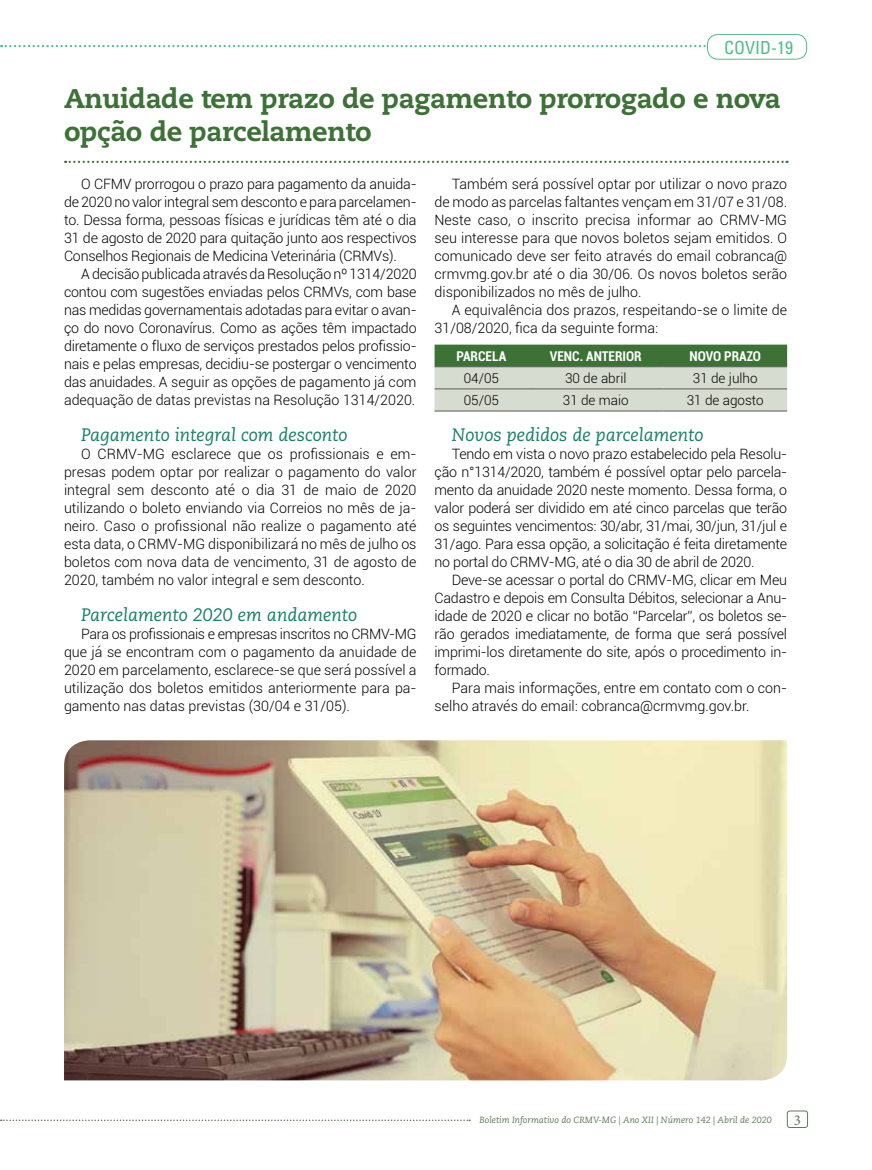
<style>
.page{position:relative;width:872px;height:1170px;background:#fff}
.page>*{position:absolute;margin:0;border:0;box-sizing:border-box;transform-origin:0 0}
.t1{font:800 27px/33px "Caecilia";letter-spacing:-.015em;color:#3d7237}
.t2{font:italic 18px "Caecilia LT Std";color:#188064}
.t3{font:condensed 18px "Univers";color:#52bd8b}
.t4{font:15px "Minion Pro";color:#5f7c56}
.t5{font:300 14.25px/18px "Roboto";color:#000;text-align:justify}
.t6{font:300 13.5px "Roboto";color:#000}
.t7{font:700 condensed 13.5px "Roboto";color:#fff}
.t8{font:italic 9px "Caecilia LT Std";color:#5f7c56}
</style>
<div class="page">
<svg style="left:1px;top:45px;width:705px;height:2px"></svg>
<div style="left:707px;top:34px;width:100px;height:26px;border:1px solid #52bd8b;border-radius:10px"></div>
<div style="left:787px;top:1110px;width:21px;height:17px;border:1px solid #5f7c56;border-radius:3px"></div>
<svg style="left:1px;top:1119px;width:469px;height:1px"></svg>
<svg style="left:65px;top:161px;width:722px;height:2px"></svg>
<svg style="left:434px;top:344px;width:353px;height:66px;background:#a2b79c"></svg>
<hr style="left:434px;top:366px;width:94px;height:1px;background:#58595b">
<hr style="left:528px;top:366px;width:135px;height:1px;background:#58595b">
<hr style="left:663px;top:366px;width:124px;height:1px;background:#58595b">
<hr style="left:434px;top:388px;width:94px;height:1px;background:#58595b">
<hr style="left:528px;top:388px;width:135px;height:1px;background:#58595b">
<hr style="left:663px;top:388px;width:124px;height:1px;background:#58595b">
<hr style="left:434px;top:410px;width:94px;height:1px;background:#58595b">
<hr style="left:528px;top:410px;width:135px;height:1px;background:#58595b">
<hr style="left:663px;top:410px;width:124px;height:1px;background:#58595b">
<img style="left:64px;top:740px;width:723px;height:340px">
<p class="t3" style="left:724px;top:36px;width:70px">COVID-19</p>
<h1 class="t1" style="left:64px;top:82px;width:718px">Anuidade tem prazo de pagamento prorrogado e nova opção de parcelamento</h1>
<p class="t5" style="left:64px;top:174px;width:354px;text-indent:17px">O CFMV prorrogou o prazo para pagamento da anuida&shy;de 2020 no valor integral sem desconto e para parcelamen&shy;to. Dessa forma, pessoas físicas e jurídicas têm até o dia 31 de agosto de 2020 para quitação junto aos respectivos Conselhos Regionais de Medicina Veterinária (CRMVs).</p>
<p class="t5" style="left:64px;top:264px;width:354px;text-indent:17px">A decisão publicada através da Resolução nº 1314/2020 contou com sugestões enviadas pelos CRMVs, com base nas medidas governamentais adotadas para evitar o avan&shy;ço do novo Coronavírus. Como as ações têm impactado diretamente o fluxo de serviços prestados pelos profissio&shy;nais e pelas empresas, decidiu-se postergar o vencimento das anuidades. A seguir as opções de pagamento já com adequação de datas previstas na Resolução 1314/2020.</p>
<p class="t2" style="left:81px;top:424px;width:268px">Pagamento integral com desconto</p>
<p class="t5" style="left:64px;top:444px;width:354px;text-indent:17px">O CRMV-MG esclarece que os profissionais e em&shy;presas podem optar por realizar o pagamento do valor integral sem desconto até o dia 31 de maio de 2020 utilizando o boleto enviando via Correios no mês de ja&shy;neiro. Caso o profissional não realize o pagamento até esta data, o CRMV-MG disponibilizará no mês de julho os boletos com nova data de vencimento, 31 de agosto de 2020, também no valor integral e sem desconto.</p>
<p class="t2" style="left:81px;top:604px;width:277px">Parcelamento 2020 em andamento</p>
<p class="t5" style="left:64px;top:624px;width:354px;text-indent:17px">Para os profissionais e empresas inscritos no CRMV-MG que já se encontram com o pagamento da anuidade de 2020 em parcelamento, esclarece-se que será possível a utilização dos boletos emitidos anteriormente para pa&shy;gamento nas datas previstas (30/04 e 31/05).</p>
<p class="t5" style="left:434px;top:174px;width:354px;text-indent:17px">Também será possível optar por utilizar o novo prazo de modo as parcelas faltantes vençam em 31/07 e 31/08.<br>Neste caso, o inscrito precisa informar ao CRMV-MG seu interesse para que novos boletos sejam emitidos. O comunicado deve ser feito através do email cobranca@ crmvmg.gov.br até o dia 30/06. Os novos boletos serão disponibilizados no mês de julho.</p>
<p class="t5" style="left:434px;top:300px;width:354px;text-indent:17px">A equivalência dos prazos, respeitando-se o limite de<br>31/08/2020, fica da seguinte forma:</p>
<p class="t7" style="left:456px;top:346px;width:51px">PARCELA</p>
<p class="t7" style="left:550px;top:346px;width:93px">VENC. ANTERIOR</p>
<p class="t7" style="left:689px;top:346px;width:73px">NOVO PRAZO</p>
<p class="t6" style="left:464px;top:369px;width:37px">04/05</p>
<p class="t6" style="left:565px;top:369px;width:63px">30 de abril</p>
<p class="t6" style="left:693px;top:369px;width:66px">31 de julho</p>
<p class="t6" style="left:464px;top:391px;width:37px">05/05</p>
<p class="t6" style="left:563px;top:391px;width:67px">31 de maio</p>
<p class="t6" style="left:686px;top:391px;width:79px">31 de agosto</p>
<p class="t2" style="left:452px;top:424px;width:253px">Novos pedidos de parcelamento</p>
<p class="t5" style="left:434px;top:444px;width:354px;text-indent:17px">Tendo em vista o novo prazo estabelecido pela Resolu&shy;ção n°1314/2020, também é possível optar pelo parcela&shy;mento da anuidade 2020 neste momento. Dessa forma, o valor poderá ser dividido em até cinco parcelas que terão os seguintes vencimentos: 30/abr, 31/mai, 30/jun, 31/jul e 31/ago. Para essa opção, a solicitação é feita diretamente no portal do CRMV-MG, até o dia 30 de abril de 2020.</p>
<p class="t5" style="left:434px;top:570px;width:354px;text-indent:17px">Deve-se acessar o portal do CRMV-MG, clicar em Meu Cadastro e depois em Consulta Débitos, selecionar a Anu&shy;idade de 2020 e clicar no botão “Parcelar”, os boletos se&shy;rão gerados imediatamente, de forma que será possível imprimi-los diretamente do site, após o procedimento in&shy;formado.</p>
<p class="t5" style="left:434px;top:678px;width:354px;text-indent:17px">Para mais informações, entre em contato com o con&shy;selho através do email: cobranca@crmvmg.gov.br.</p>
<p class="t8" style="left:479px;top:1114px;width:294px">Boletim Informativo do CRMV-MG | Ano XII | Número 142 | Abril de 2020</p>
<p class="t4" style="left:794px;top:1109px;width:9px">3</p>
</div>
